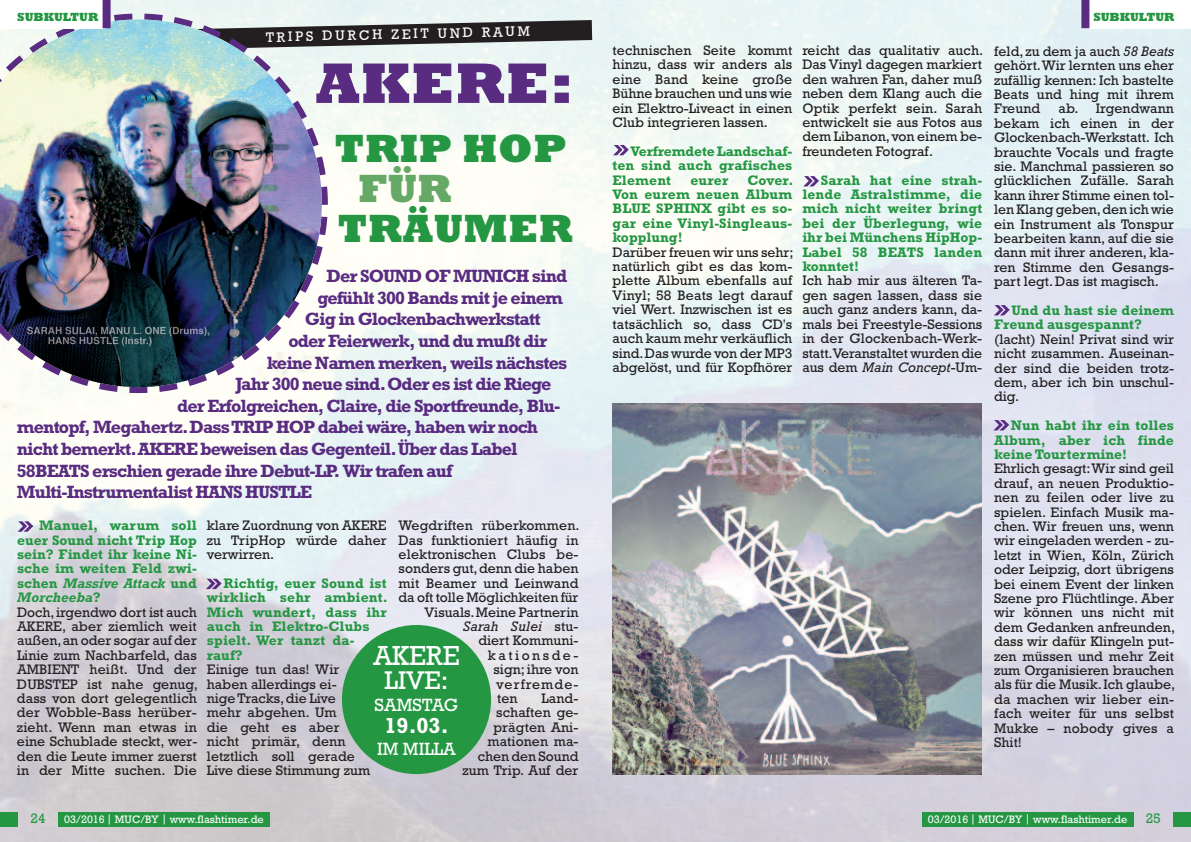
<style>
.page{position:relative;width:1191px;height:842px;background:#fff}
.page>*{position:absolute;margin:0;border:0;box-sizing:border-box;transform-origin:0 0}
.t1{font:800 58px "Rockwell";letter-spacing:.015em;color:#592b81}
.t2{font:800 40px "Rockwell";letter-spacing:.015em;color:#259743}
.t3{font:800 40px "Rockwell";color:#66a966}
.t4{font:28px "Rockwell";color:#fff}
.t5{font:26px "Rockwell";color:#fff}
.t6{font:700 22px "Rockwell";color:#fff}
.t7{font:700 18px "Rockwell";letter-spacing:-.05em;color:#592b81}
.t8{font:18px "Rockwell";color:#fff}
.t9{font:14px/14.4px "Rockwell";color:#231f20;text-align:justify}
.t10{font:700 14px/14.4px "Rockwell";letter-spacing:.01em;color:#259743;text-align:justify}
.t11{font:14px "Rockwell";color:#fff}
.t12{font:italic 14px "Rockwell";letter-spacing:.01em;color:#231f20}
.t13{font:14px "Rockwell";letter-spacing:.18em;color:#231f20}
.t14{font:14px "Rockwell";letter-spacing:.08em;color:#231f20}
.t15{font:14px "Rockwell";color:#259743}
.t16{font:800 12px "Rockwell";color:#259743}
.t17{font:11px "Rockwell";color:#fff}
.s1{font-weight:700;color:#259743}
.s2{font-weight:700;font-style:italic;color:#259743}
.s3{font-style:normal}
.s4{font-style:italic}
</style>
<div class="page">
<img style="left:0;top:0;width:1191px;height:842px">
<div style="left:58px;top:812px;width:212px;height:14px;background:#259743"></div>
<div style="left:0;top:812px;width:18px;height:14px;background:#259743"></div>
<svg style="left:331px;top:20px;width:261px;height:30px"></svg>
<svg style="left:18px;top:521px;width:15px;height:11px"></svg>
<div style="left:1082px;top:0;width:109px;height:28px;background:#fff"></div>
<div style="left:1081px;top:0;width:8px;height:28px;background:#592b81"></div>
<div style="left:342px;top:625px;width:149px;height:149px;background:#259743;border-radius:50%"></div>
<svg style="left:206px;top:579px;width:16px;height:10px"></svg>
<svg style="left:613px;top:145px;width:16px;height:10px"></svg>
<svg style="left:803px;top:176px;width:16px;height:10px"></svg>
<svg style="left:994px;top:305px;width:15px;height:10px"></svg>
<svg style="left:993px;top:420px;width:16px;height:10px"></svg>
<div style="left:922px;top:812px;width:211px;height:14px;background:#259743"></div>
<div style="left:1173px;top:812px;width:18px;height:14px;background:#259743"></div>
<img style="left:612px;top:403px;width:369px;height:372px">
<svg style="left:0;top:10px;width:331px;height:386px"></svg>
<svg style="left:123px;top:387px;width:30px;height:9px"></svg>
<img style="left:0;top:19px;width:322px;height:368px">
<div style="left:0;top:0;width:105px;height:28px;background:#fff"></div>
<div style="left:103px;top:0;width:8px;height:28px;background:#592b81"></div>
<img style="left:27px;top:327px;width:125px;height:9px">
<img style="left:49px;top:337px;width:97px;height:9px">
<p class="t16" style="left:17px;top:9px;width:82px">SUBKULTUR</p>
<p class="t11" style="left:266px;top:28px;width:265px;rotate:-1deg">TRIPS DURCH ZEIT UND RAUM</p>
<h1 class="t1" style="left:316px;top:49px;width:259px">AKERE:</h1>
<h2 class="t2" style="left:334px;top:125px;width:233px">TRIP HOP</h2>
<h2 class="t3" style="left:359px;top:165px;width:94px">FÜR</h2>
<h2 class="t2" style="left:337px;top:205px;width:237px">TRÄUMER</h2>
<p class="t7" style="left:326px;top:265px;width:242px">Der SOUND OF MUNICH sind</p>
<p class="t7" style="left:317px;top:287px;width:247px">gefühlt 300 Bands mit je einem</p>
<p class="t7" style="left:305px;top:309px;width:237px">Gig in Glockenbachwerkstatt</p>
<p class="t7" style="left:288px;top:330px;width:260px">oder Feierwerk, und du mußt dir</p>
<p class="t7" style="left:267px;top:352px;width:302px">keine Namen merken, weils nächstes</p>
<p class="t7" style="left:235px;top:373px;width:317px">Jahr 300 neue sind.Oder es ist die Riege</p>
<p class="t7" style="left:177px;top:395px;width:385px">der Erfolgreichen, Claire, die Sportfreunde, Blu-</p>
<p class="t7" style="left:17px;top:417px;width:523px">mentopf, Megahertz.DassTRIP HOP dabei wäre, haben wir noch</p>
<p class="t7" style="left:17px;top:438px;width:502px">nicht bemerkt.AKERE beweisen das Gegenteil.Über das Label</p>
<p class="t7" style="left:17px;top:460px;width:437px">58BEATS erschien gerade ihre Debut-LP. Wir trafen auf</p>
<p class="t7" style="left:17px;top:481px;width:296px">Multi-Instrumentalist HANS HUSTLE</p>
<p class="t9" style="left:17px;top:518px;width:182px;text-align:left;text-indent:22px"><span class="s1">Manuel, warum soll euer Sound nicht Trip Hop sein? Findet ihr keine Ni&shy;sche im weiten Feld zwi&shy;schen</span> <span class="s2">Massive Attack</span> <span class="s1">und<br></span><span class="s2">Morcheeba</span><span class="s1">?<br></span>Doch,irgendwo dort ist auch<br>AKERE, aber ziemlich weit außen,an oder sogar auf der<br>Linie zum Nachbarfeld, das<br>AMBIENT heißt. Und der<br>DUBSTEP ist nahe genug, dass von dort gelegentlich der Wobble-Bass herüber&shy;zieht. Wenn man etwas in eine Schublade steckt, wer&shy;den die Leute immer zuerst in der Mitte suchen. Die</p>
<p class="t9" style="left:398px;top:518px;width:182px">Wegdriften rüberkommen.</p>
<p class="t9" style="left:398px;top:533px;width:181px">Das funktioniert häufig in</p>
<p class="t9" style="left:398px;top:547px;width:181px">elektronischen Clubs be-</p>
<p class="t9" style="left:398px;top:561px;width:181px">sonders gut,denn die haben</p>
<p class="t9" style="left:398px;top:576px;width:181px">mit Beamer und Leinwand</p>
<p class="t9" style="left:398px;top:590px;width:181px">da oft tolle Möglichkeiten für</p>
<p class="t9" style="left:424px;top:605px;width:156px">Visuals.Meine Partnerin</p>
<p class="t12" style="left:463px;top:618px;width:117px">Sarah Sulei <span class="s3">stu-</span></p>
<p class="t9" style="left:478px;top:633px;width:102px">diert Kommuni-</p>
<p class="t13" style="left:488px;top:647px;width:92px">kationsde-</p>
<p class="t9" style="left:493px;top:662px;width:86px">sign;ihre von</p>
<p class="t14" style="left:496px;top:676px;width:84px">verfremde-</p>
<p class="t9" style="left:497px;top:691px;width:22px">ten</p>
<p class="t9" style="left:207px;top:518px;width:181px">klare Zuordnung von AKERE zu TripHop würde daher verwirren.</p>
<p class="t10" style="left:207px;top:576px;width:182px;text-align:left;text-indent:17px">Richtig, euer Sound ist wirklich sehr ambient.<br>Mich wundert, dass ihr auch in Elektro-Clubs spielt. Wer tanzt da&shy;rauf?</p>
<p class="t9" style="left:207px;top:662px;width:165px;text-align:left">Einige tun das! Wir haben allerdings ei-<br>nige Tracks,die Live mehr abgehen. Um<br>die geht es aber nicht primär, denn letztlich soll gerade<br>Live diese Stimmung zum</p>
<h3 class="t4" style="left:373px;top:639px;width:88px">AKERE</h3>
<h3 class="t5" style="left:384px;top:665px;width:65px">LIVE:</h3>
<p class="t8" style="left:374px;top:695px;width:85px">SAMSTAG</p>
<h3 class="t6" style="left:384px;top:713px;width:66px">19.03.</h3>
<p class="t8" style="left:377px;top:739px;width:80px">IM MILLA</p>
<p class="t9" style="left:462px;top:691px;width:117px;text-align:right">Land-<br>schaften ge&shy;prägten Ani&shy;mationen ma&shy;chen den Sound zum Trip. Auf der</p>
<p class="t15" style="left:31px;top:810px;width:17px">24</p>
<p class="t17" style="left:64px;top:813px;width:201px">03/2016 | MUC/BY | www.flashtimer.de</p>
<p class="t9" style="left:612px;top:43px;width:181px">technischen Seite kommt hinzu, dass wir anders als eine Band keine große Bühne brauchen und uns wie ein Elektro-Liveact in einen Club integrieren lassen.</p>
<p class="t10" style="left:612px;top:144px;width:181px;text-indent:18px">Verfremdete Landschaf&shy;ten sind auch grafisches Element</p>
<p class="t10" style="left:612px;top:173px;width:182px;text-indent:135px">Cover.<br>Von eurem neuen Album BLUE SPHINX gibt es so&shy;gar eine Vinyl-Singleaus&shy;kopplung!</p>
<p class="t9" style="left:612px;top:245px;width:182px">Darüber freuen wir uns sehr; natürlich gibt es das kom&shy;plette Album ebenfalls auf Vinyl; 58 Beats legt darauf viel Wert. Inzwischen ist es tatsächlich so, dass CD's auch kaum mehr verkäuflich sind.Das wurde von der MP3 abgelöst, und für Kopfhörer</p>
<p class="t10" style="left:690px;top:173px;width:39px">eurer</p>
<p class="t9" style="left:802px;top:43px;width:182px">reicht das qualitativ auch.<br>Das Vinyl dagegen markiert den wahren Fan, daher muß neben dem Klang auch die Optik perfekt sein. Sarah entwickelt sie aus Fotos aus dem Libanon,von einem be&shy;freundeten Fotograf.</p>
<p class="t10" style="left:802px;top:173px;width:181px;text-indent:18px">Sarah hat eine strah&shy;lende Astralstimme, die mich nicht weiter bringt bei der Überlegung, wie ihr bei Münchens HipHop-Label 58 BEATS landen konntet!</p>
<p class="t9" style="left:802px;top:273px;width:181px">Ich hab mir aus älteren Ta&shy;gen sagen lassen, dass sie auch ganz anders kann, da&shy;mals bei Freestyle-Sessions in der Glockenbach-Werk&shy;statt.Veranstaltet wurden die aus dem <span class="s4">Main Concept</span>-Um-</p>
<p class="t16" style="left:1093px;top:9px;width:82px">SUBKULTUR</p>
<p class="t9" style="left:994px;top:44px;width:181px">feld, zu dem ja auch <span class="s4">58 Beats </span>gehört.Wir lernten uns eher zufällig kennen: Ich bastelte Beats und hing mit ihrem Freund</p>
<p class="t9" style="left:994px;top:101px;width:181px;text-indent:64px">ab. Irgendwann bekam ich einen in der Glockenbach-Werkstatt. Ich brauchte Vocals und fragte sie. Manchmal passieren so glücklichen Zufälle. Sarah kann ihrer Stimme einen tol&shy;len Klang geben,den ich wie ein Instrument als Tonspur bearbeiten kann, auf die sie dann mit ihrer anderen, kla&shy;ren Stimme den Gesangs&shy;part legt. Das ist magisch.</p>
<p class="t10" style="left:994px;top:303px;width:181px;text-indent:17px">Und du hast sie deinem<br>Freund ausgespannt?</p>
<p class="t9" style="left:994px;top:332px;width:181px">(lacht) Nein! Privat sind wir nicht zusammen. Auseinan&shy;der sind die beiden trotz&shy;dem, aber ich bin unschul&shy;dig.</p>
<p class="t10" style="left:994px;top:418px;width:181px;text-indent:17px">Nun habt ihr ein tolles Album, aber ich finde keine Tourtermine!</p>
<p class="t9" style="left:994px;top:461px;width:182px">Ehrlich gesagt:Wir sind geil drauf, an neuen Produktio&shy;nen zu feilen oder live zu spielen. Einfach Musik ma&shy;chen. Wir freuen uns, wenn wir eingeladen werden - zu&shy;letzt in Wien, Köln, Zürich oder Leipzig, dort übrigens bei einem Event der linken Szene pro Flüchtlinge. Aber wir können uns nicht mit dem Gedanken anfreunden, dass wir dafür Klingeln put&shy;zen müssen und mehr Zeit zum Organisieren brauchen als für die Musik.Ich glaube, da machen wir lieber ein&shy;fach weiter für uns selbst Mukke – nobody gives a Shit!</p>
<p class="t17" style="left:927px;top:813px;width:201px">03/2016 | MUC/BY | www.flashtimer.de</p>
<p class="t15" style="left:1145px;top:810px;width:17px">25</p>
</div>
